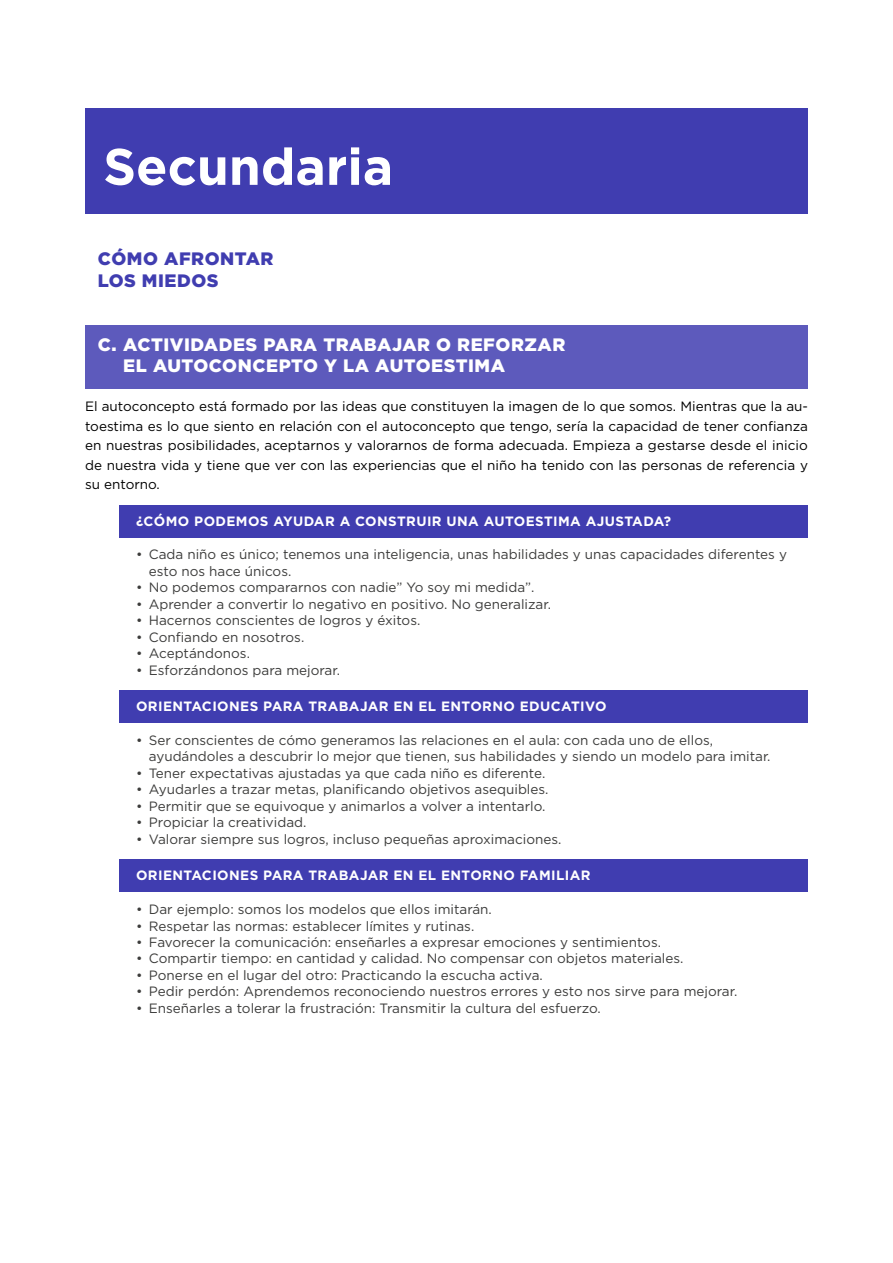
<style>
.page{position:relative;width:893px;height:1263px;background:#fff}
.page>*{position:absolute;margin:0;border:0;box-sizing:border-box;transform-origin:0 0}
.t1{font:700 51.3px "Gotham";color:#fff}
.t2{font:900 18px/21.6px "Gotham";letter-spacing:.03em;color:#fff}
.t3{font:900 18px/21.6px "Gotham";letter-spacing:.03em;color:#403db0}
.t4{font:13.5px/16.5px "Gotham";color:#3c3c3b}
.t5{font:13.5px/19.5px "Gotham";color:#000;text-align:justify}
.t6{font:700 13.5px "Gotham";letter-spacing:.03em;color:#fff}
</style>
<div class="page">
<div style="left:85px;top:108px;width:723px;height:106px;background:#403db0"></div>
<div style="left:85px;top:325px;width:723px;height:63px;background:#5d5abc"></div>
<div style="left:119px;top:505px;width:689px;height:32px;background:#403db0"></div>
<div style="left:119px;top:690px;width:689px;height:33px;background:#403db0"></div>
<div style="left:119px;top:859px;width:689px;height:33px;background:#403db0"></div>
<h1 class="t1" style="left:103px;top:137px;width:291px">Secundaria</h1>
<h2 class="t3" style="left:98px;top:247px;width:177px">CÓMO AFRONTAR<br>LOS MIEDOS</h2>
<h2 class="t2" style="left:123px;top:333px;width:444px;text-indent:-26px">C. ACTIVIDADES PARA TRABAJAR O REFORZAR<br>EL AUTOCONCEPTO Y LA AUTOESTIMA</h2>
<p class="t5" style="left:85px;top:397px;width:724px">El autoconcepto está formado por las ideas que constituyen la imagen de lo que somos. Mientras que la au&shy;toestima es lo que siento en relación con el autoconcepto que tengo, sería la capacidad de tener confianza en nuestras posibilidades, aceptarnos y valorarnos de forma adecuada. Empieza a gestarse desde el inicio de nuestra vida y tiene que ver con las experiencias que el niño ha tenido con las personas de referencia y su entorno.</p>
<p class="t6" style="left:136px;top:513px;width:537px">¿CÓMO PODEMOS AYUDAR A CONSTRUIR UNA AUTOESTIMA AJUSTADA?</p>
<p class="t4" style="left:149px;top:546px;width:640px;text-indent:-13px">• Cada niño es único; tenemos una inteligencia, unas habilidades y unas capacidades diferentes y esto nos hace únicos.</p>
<p class="t4" style="left:136px;top:579px;width:400px">• No podemos compararnos con nadie” Yo soy mi medida”.</p>
<p class="t4" style="left:136px;top:596px;width:416px">• Aprender a convertir lo negativo en positivo. No generalizar.</p>
<p class="t4" style="left:136px;top:612px;width:286px">• Hacernos conscientes de logros y éxitos.</p>
<p class="t4" style="left:136px;top:629px;width:170px">• Confiando en nosotros.</p>
<p class="t4" style="left:136px;top:645px;width:115px">• Aceptándonos.</p>
<p class="t4" style="left:136px;top:662px;width:205px">• Esforzándonos para mejorar.</p>
<p class="t6" style="left:136px;top:699px;width:472px">ORIENTACIONES PARA TRABAJAR EN EL ENTORNO EDUCATIVO</p>
<p class="t4" style="left:149px;top:732px;width:623px;text-indent:-13px">• Ser conscientes de cómo generamos las relaciones en el aula: con cada uno de ellos, ayudándoles a descubrir lo mejor que tienen, sus habilidades y siendo un modelo para imitar.</p>
<p class="t4" style="left:136px;top:765px;width:411px">• Tener expectativas ajustadas ya que cada niño es diferente.</p>
<p class="t4" style="left:136px;top:781px;width:414px">• Ayudarles a trazar metas, planificando objetivos asequibles.</p>
<p class="t4" style="left:136px;top:798px;width:411px">• Permitir que se equivoque y animarlos a volver a intentarlo.</p>
<p class="t4" style="left:136px;top:814px;width:172px">• Propiciar la creatividad.</p>
<p class="t4" style="left:136px;top:831px;width:427px">• Valorar siempre sus logros, incluso pequeñas aproximaciones.</p>
<p class="t6" style="left:136px;top:868px;width:456px">ORIENTACIONES PARA TRABAJAR EN EL ENTORNO FAMILIAR</p>
<p class="t4" style="left:136px;top:901px;width:357px">• Dar ejemplo: somos los modelos que ellos imitarán.</p>
<p class="t4" style="left:136px;top:917px;width:340px">• Respetar las normas: establecer límites y rutinas.</p>
<p class="t4" style="left:136px;top:934px;width:526px">• Favorecer la comunicación: enseñarles a expresar emociones y sentimientos.</p>
<p class="t4" style="left:136px;top:950px;width:549px">• Compartir tiempo: en cantidad y calidad. No compensar con objetos materiales.</p>
<p class="t4" style="left:136px;top:967px;width:408px">• Ponerse en el lugar del otro: Practicando la escucha activa.</p>
<p class="t4" style="left:136px;top:983px;width:603px">• Pedir perdón: Aprendemos reconociendo nuestros errores y esto nos sirve para mejorar.</p>
<p class="t4" style="left:136px;top:1000px;width:466px">• Enseñarles a tolerar la frustración: Transmitir la cultura del esfuerzo.</p>
</div>
